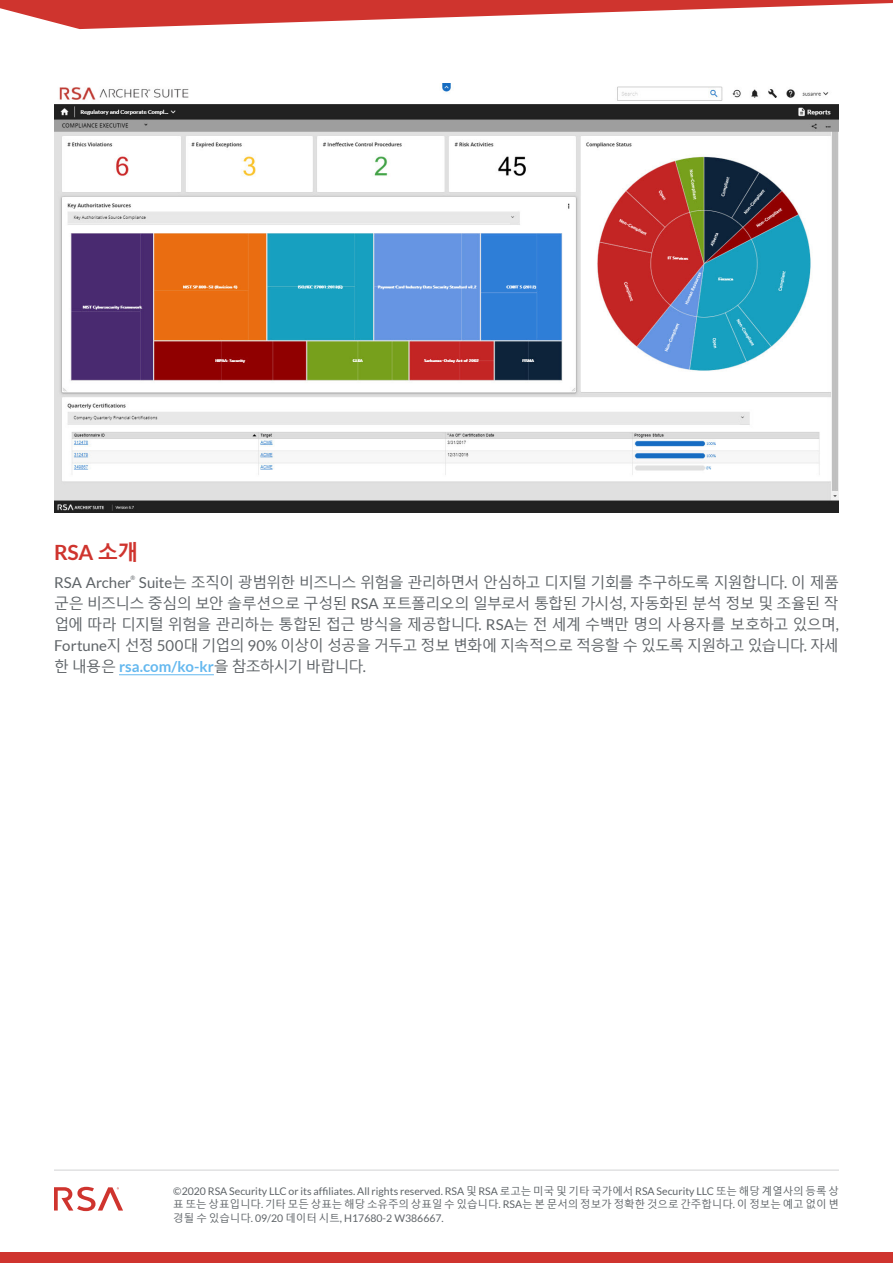
<style>
.page{position:relative;width:893px;height:1263px;background:#fff}
.page>*{position:absolute;margin:0;border:0;box-sizing:border-box;transform-origin:0 0}
.Body_Red_Subhead{font:700 21px "Lato";color:#cf342e}
.Body_Paragraph{font:15px/21px "Malgun Gothic";letter-spacing:-.055em;color:#5e6367;text-align:justify}
.Body_Paragraph-2{font:15px "Lato";letter-spacing:.005em;color:#5e6367}
.t1{font:10.5px "Lato";color:#5e6367}
.t2{font:10.5px "Malgun Gothic";color:#5e6367}
.Body_Paragraph-3{font:6px "Lato";color:#5e6367}
.s1{font-family:"Malgun Gothic"}
.s2{font-family:"Lato"}
.s3{font-family:"Lato";font-weight:700;color:#64b8ef}
</style>
<div class="page">
<div style="left:0;top:1252px;width:893px;height:11px;background:#cf342e"></div>
<svg style="left:54px;top:1187px;width:69px;height:24px"></svg>
<hr style="left:54px;top:1170px;width:785px;height:1px;background:#d1d2d4">
<svg style="left:0;top:0;width:893px;height:29px"></svg>
<hr style="left:119px;top:674px;width:95px;height:1px;background:#64b8ef">
<img style="left:54px;top:84px;width:785px;height:428px">
<p class="Body_Red_Subhead" style="left:54px;top:540px;width:86px">RSA <span class="s1">소개</span></p>
<p class="Body_Paragraph-2" style="left:54px;top:574px;width:79px">RSA Archer</p>
<p class="Body_Paragraph-3" style="left:130px;top:575px;width:6px">®</p>
<p class="Body_Paragraph" style="left:54px;top:572px;width:786px;text-indent:85px"><span class="s2">Suite</span>는 조직이 광범위한 비즈니스 위험을 관리하면서 안심하고 디지털 기회를 추구하도록 지원합니다<span class="s2">.</span> 이 제품 군은 비즈니스 중심의 보안 솔루션으로 구성된 <span class="s2">RSA</span> 포트폴리오의 일부로서 통합된 가시성<span class="s2">,</span> 자동화된 분석 정보 및 조율된 작 업에 따라 디지털 위험을 관리하는 통합된 접근 방식을 제공합니다<span class="s2">. RSA</span>는 전 세계 수백만 명의 사용자를 보호하고 있으며<span class="s2">, Fortune</span>지 선정 <span class="s2">500</span>대 기업의 <span class="s2">90%</span> 이상이 성공을 거두고 정보 변화에 지속적으로 적응할 수 있도록 지원하고 있습니다<span class="s2">.</span> 자세 한 내용은 <span class="s3">rsa.com/ko-kr</span>을 참조하시기 바랍니다<span class="s2">.</span></p>
<p class="t1" style="left:173px;top:1185px;width:667px">©2020 RSA Security LLC or its affiliates. All rights reserved. RSA <span class="s1">및</span> RSA <span class="s1">로고는 미국 및 기타 국가에서</span> RSA Security LLC <span class="s1">또는 해당 계열사의 등록 상</span></p>
<p class="t2" style="left:173px;top:1198px;width:667px">표 또는 상표입니다<span class="s2">.</span> 기타 모든 상표는 해당 소유주의 상표일 수 있습니다<span class="s2">. RSA</span>는 본 문서의 정보가 정확한 것으로 간주합니다<span class="s2">.</span> 이 정보는 예고 없이 변</p>
<p class="t1" style="left:173px;top:1212px;width:272px"><span class="s1">경될 수 있습니다</span>. 09/20 <span class="s1">데이터 시트</span>, H17680-2 W386667.</p>
</div>
